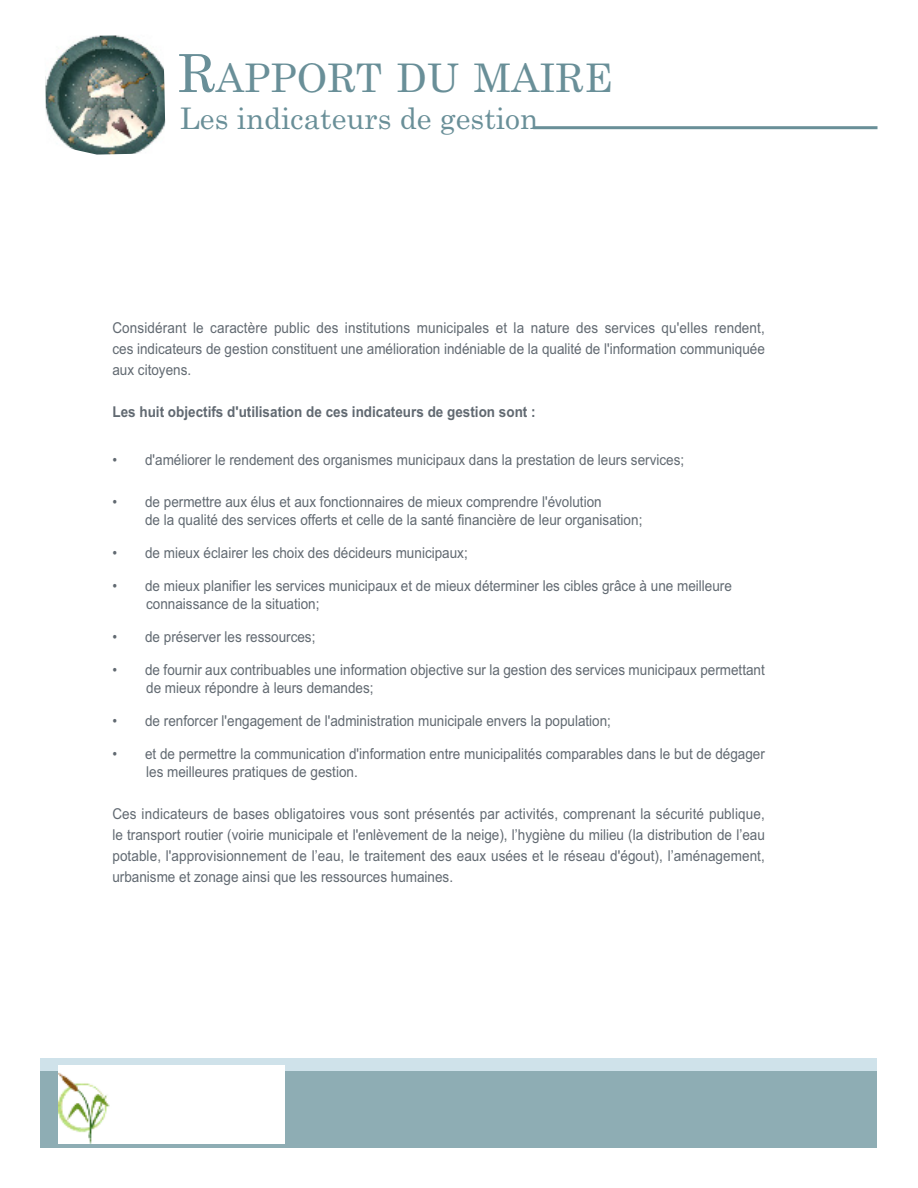
<style>
.page{position:relative;width:918px;height:1188px;background:#fff}
.page>*{position:absolute;margin:0;border:0;box-sizing:border-box;transform-origin:0 0}
.t1{font:39.3px "Century";color:#698f98}
.t2{font:29.7px "Century";color:#698f98}
.t3{font:15px/21px "Arial";color:#616971;scale:.9 1}
.t4{font:700 15px "Arial";color:#616971;scale:.9 1}
.s1{font-size:52.5px}
</style>
<div class="page">
<img style="left:45px;top:35px;width:121px;height:120px">
<hr style="left:533px;top:126px;width:345px;height:3px;background:#698f98">
<div style="left:40px;top:1059px;width:838px;height:30px;background:#cfe2ea"></div>
<div style="left:40px;top:1071px;width:838px;height:76px;background:#8eadb4"></div>
<img style="left:59px;top:1065px;width:225px;height:79px">
<h1 class="t1" style="left:178px;top:55px;width:436px"><span class="s1">R</span>APPORT DU MAIRE</h1>
<h2 class="t2" style="left:180px;top:102px;width:360px">Les indicateurs de gestion</h2>
<p class="t3" style="left:112px;top:317px;width:726px;text-align:justify">Considérant le caractère public des institutions municipales et la nature des services qu'elles rendent, ces indicateurs de gestion constituent une amélioration indéniable de la qualité de l'information communiquée aux citoyens.</p>
<p class="t4" style="left:112px;top:403px;width:472px">Les huit objectifs d'utilisation de ces indicateurs de gestion sont :</p>
<p class="t3" style="left:112px;top:449px;width:637px">• d'améliorer le rendement des organismes municipaux dans la prestation de leurs services;</p>
<p class="t3" style="left:145px;top:492px;width:554px;line-height:18px;text-indent:-33px">• de permettre aux élus et aux fonctionnaires de mieux comprendre l'évolution<br>de la qualité des services offerts et celle de la santé financière de leur organisation;</p>
<p class="t3" style="left:112px;top:542px;width:396px">• de mieux éclairer les choix des décideurs municipaux;</p>
<p class="t3" style="left:146px;top:576px;width:652px;line-height:18px;text-indent:-34px">• de mieux planifier les services municipaux et de mieux déterminer les cibles grâce à une meilleure connaissance de la situation;</p>
<p class="t3" style="left:112px;top:626px;width:227px">• de préserver les ressources;</p>
<p class="t3" style="left:146px;top:660px;width:689px;line-height:18px;text-indent:-34px">• de fournir aux contribuables une information objective sur la gestion des services municipaux permettant de mieux répondre à leurs demandes;</p>
<p class="t3" style="left:112px;top:710px;width:556px">• de renforcer l'engagement de l'administration municipale envers la population;</p>
<p class="t3" style="left:146px;top:744px;width:689px;line-height:18px;text-indent:-34px">• et de permettre la communication d'information entre municipalités comparables dans le but de dégager les meilleures pratiques de gestion.</p>
<p class="t3" style="left:112px;top:803px;width:726px;text-align:justify">Ces indicateurs de bases obligatoires vous sont présentés par activités, comprenant la sécurité publique, le transport routier (voirie municipale et l'enlèvement de la neige), l’hygiène du milieu (la distribution de l’eau potable, l'approvisionnement de l’eau, le traitement des eaux usées et le réseau d'égout), l’aménagement, urbanisme et zonage ainsi que les ressources humaines.</p>
</div>
